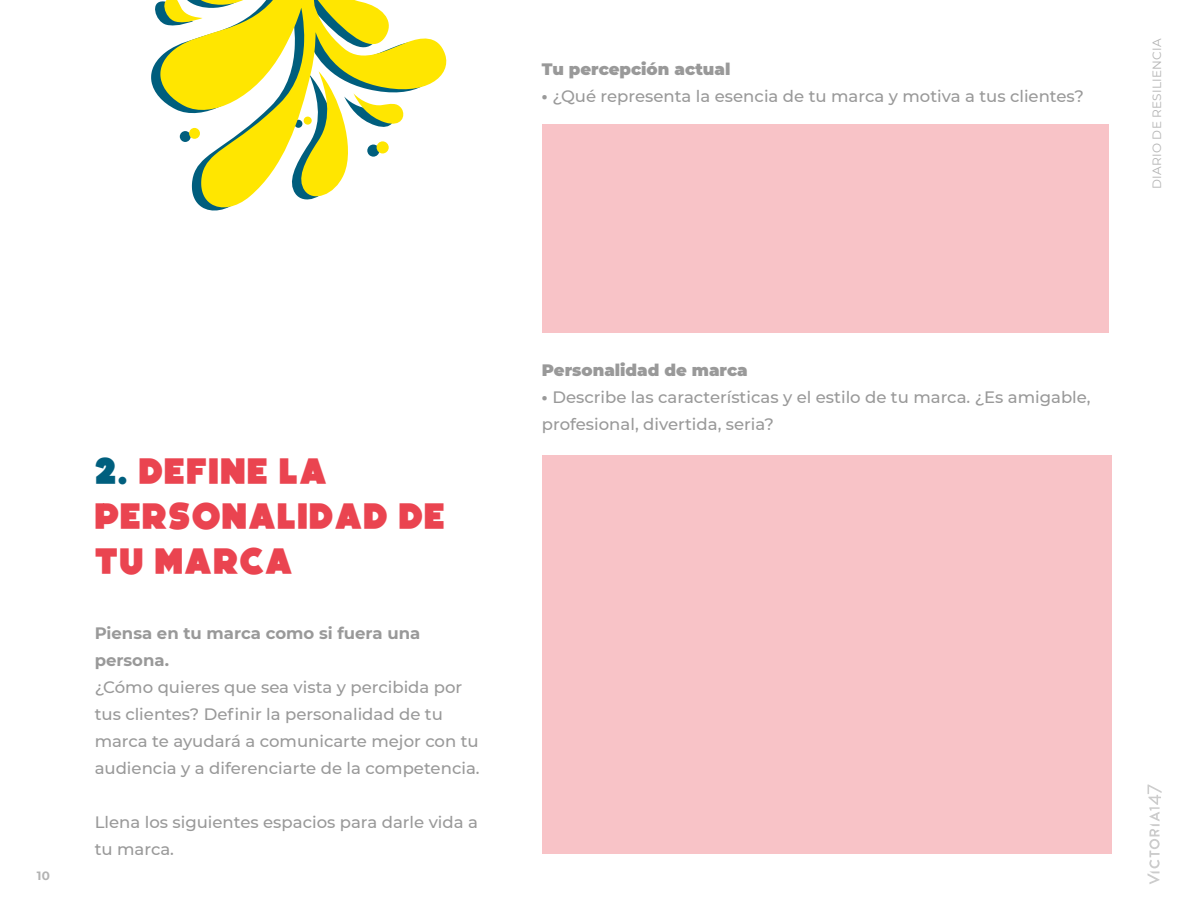
<style>
.page{position:relative;width:1188px;height:918px;background:#fff}
.page>*{position:absolute;margin:0;border:0;box-sizing:border-box;transform-origin:0 0}
.t1{font:37.5px/45px "Boldfinger";letter-spacing:.03em;color:#ea4450}
.t2{font:500 16.5px/27px "Montserrat";color:#999}
.t3{font:700 16.5px/27px "Montserrat";color:#999}
.t4{font:12px "Montserrat";letter-spacing:.02em;color:#b3b3b3}
.t5{font:700 12px "Montserrat";color:#b3b3b3}
.s1{font-weight:900}
.s2{color:#005f7e}
</style>
<div class="page">
<svg style="left:1147px;top:785px;width:15px;height:99px"></svg>
<div style="left:542px;top:125px;width:567px;height:208px;background:#f8c3c7"></div>
<div style="left:542px;top:456px;width:570px;height:398px;background:#f8c3c7"></div>
<svg style="left:151px;top:57px;width:68px;height:154px"></svg>
<svg style="left:160px;top:0;width:287px;height:210px"></svg>
<div style="left:189px;top:128px;width:11px;height:11px;background:#ffe600;border-radius:50%"></div>
<svg style="left:155px;top:0;width:132px;height:28px"></svg>
<svg style="left:287px;top:71px;width:119px;height:134px"></svg>
<p class="t2" style="left:542px;top:55px;width:544px"><span class="s1">Tu percepción actual<br>·</span> ¿Qué representa la esencia de tu marca y motiva a tus clientes?</p>
<p class="t4" style="left:1149px;top:189px;width:152px;rotate:-90deg">DIARIO DE RESILIENCIA</p>
<p class="t5" style="left:37px;top:867px;width:15px">10</p>
<h1 class="t1" style="left:95px;top:448px;width:352px"><span class="s2">2.</span> DEFINE LA<br>PERSONALIDAD DE<br>TU MARCA</h1>
<p class="t3" style="left:95px;top:618px;width:327px">Piensa en tu marca como si fuera una persona.</p>
<p class="t2" style="left:95px;top:673px;width:386px">¿Cómo quieres que sea vista y percibida por tus clientes? Definir la personalidad de tu marca te ayudará a comunicarte mejor con tu audiencia y a diferenciarte de la competencia.</p>
<p class="t2" style="left:95px;top:808px;width:385px">Llena los siguientes espacios para darle vida a tu marca.</p>
<p class="t2" style="left:542px;top:356px;width:550px"><span class="s1">Personalidad de marca<br>·</span> Describe las características y el estilo de tu marca. ¿Es amigable, profesional, divertida, seria?</p>
</div>
